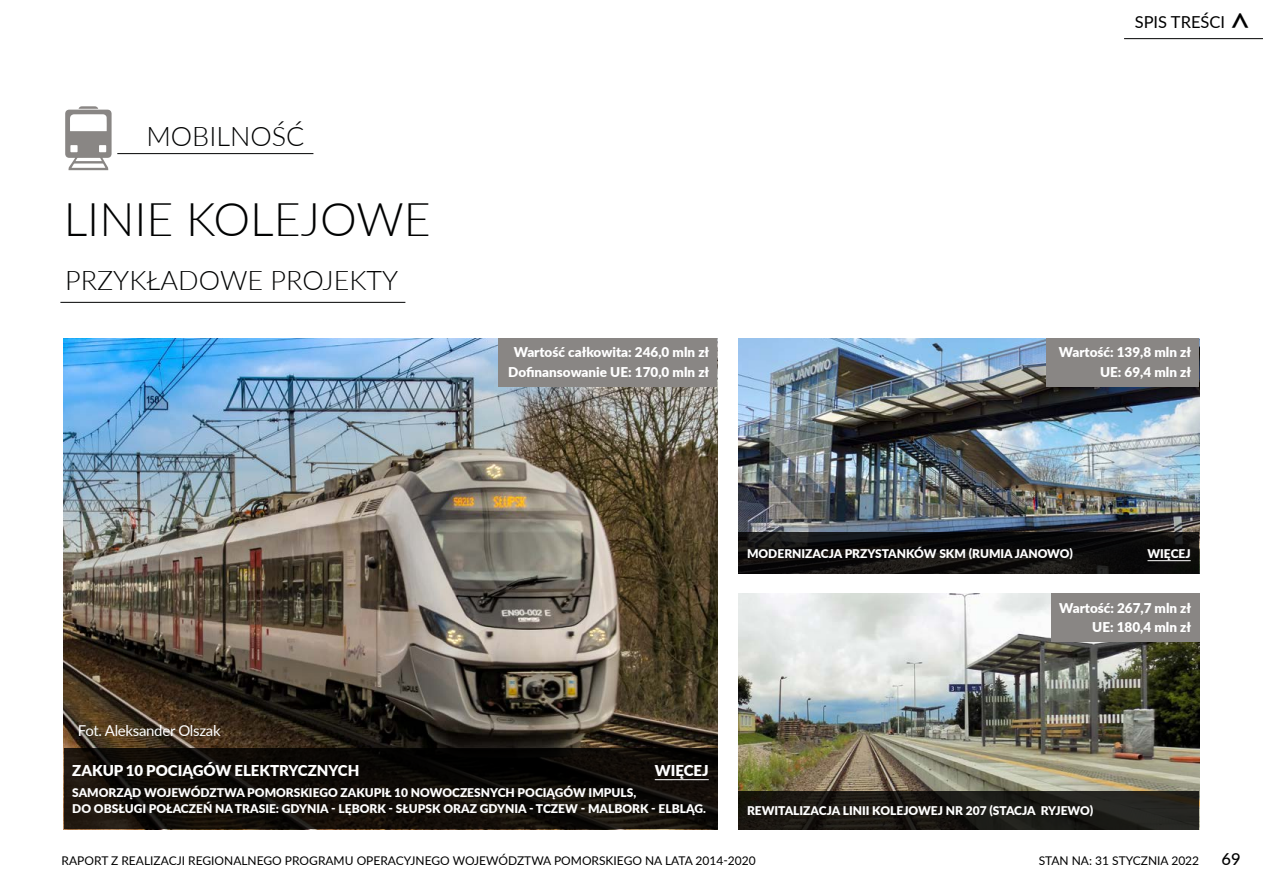
<style>
.page{position:relative;width:1263px;height:893px;background:#fff}
.page>*{position:absolute;margin:0;border:0;box-sizing:border-box;transform-origin:0 0}
.t1{font:300 46.5px "Lato";color:#010202}
.t2{font:37.5px "Lato";color:#000}
.t3{font:300 27px "Lato";color:#010202}
.t4{font:16.5px "Lato";color:#000}
.t5{font:500 16.5px "Lato";color:#000}
.t6{font:900 15px "Lato";color:#fff}
.t7{font:15px "Lato";letter-spacing:-.02em;color:#fff}
.t8{font:900 13.5px/19.2px "Lato";color:#fff;text-align:right}
.t9{font:900 12px/16.5px "Lato";color:#fff}
.t10{font:12px "Lato";color:#000}
</style>
<div class="page">
<hr style="left:1124px;top:38px;width:139px;height:1px;background:#010202">
<img style="left:64px;top:338px;width:653px;height:410px">
<img style="left:738px;top:594px;width:461px;height:197px">
<img style="left:738px;top:338px;width:461px;height:194px">
<svg style="left:64px;top:748px;width:653px;height:81px;fill:#0f0b07"></svg>
<hr style="left:655px;top:779px;width:54px;height:1px;background:#fff">
<svg style="left:738px;top:532px;width:461px;height:42px;fill:#0b0b0b"></svg>
<hr style="left:1147px;top:560px;width:44px;height:1px;background:#fff">
<svg style="left:738px;top:791px;width:461px;height:38px;fill:#1c1b16"></svg>
<hr style="left:60px;top:302px;width:345px;height:1px;background:#010202">
<div style="left:499px;top:338px;width:218px;height:48px;background:#898684"></div>
<div style="left:1046px;top:338px;width:153px;height:48px;background:#898684"></div>
<div style="left:1051px;top:593px;width:148px;height:48px;background:#898684"></div>
<svg style="left:65px;top:106px;width:47px;height:64px"></svg>
<hr style="left:117px;top:153px;width:196px;height:1px;background:#010202">
<h3 class="t3" style="left:146px;top:118px;width:160px">MOBILNOŚĆ</h3>
<h1 class="t1" style="left:64px;top:187px;width:369px">LINIE KOLEJOWE</h1>
<h3 class="t3" style="left:65px;top:262px;width:335px">PRZYKŁADOWE PROJEKTY</h3>
<p class="t7" style="left:78px;top:720px;width:144px">Fot. Aleksander Olszak</p>
<h3 class="t4" style="left:1135px;top:10px;width:92px">SPIS TREŚCI</h3>
<h2 class="t2" style="left:1212px;top:32px;width:23px;rotate:-90deg">&gt;</h2>
<p class="t8" style="left:508px;top:342px;width:203px;text-align:center">Wartość całkowita: 246,0 mln zł<br>Dofinansowanie UE: 170,0 mln zł</p>
<p class="t8" style="left:1059px;top:342px;width:134px">Wartość: 139,8 mln zł<br>UE: 69,4 mln zł</p>
<p class="t9" style="left:747px;top:545px;width:327px">MODERNIZACJA PRZYSTANKÓW SKM (RUMIA JANOWO)</p>
<p class="t9" style="left:1147px;top:545px;width:45px">WIĘCEJ</p>
<p class="t8" style="left:1059px;top:598px;width:134px">Wartość: 267,7 mln zł<br>UE: 180,4 mln zł</p>
<p class="t6" style="left:72px;top:759px;width:289px">ZAKUP 10 POCIĄGÓW ELEKTRYCZNYCH</p>
<p class="t6" style="left:655px;top:759px;width:55px">WIĘCEJ</p>
<p class="t9" style="left:72px;top:784px;width:635px">SAMORZĄD WOJEWÓDZTWA POMORSKIEGO ZAKUPIŁ 10 NOWOCZESNYCH POCIĄGÓW IMPULS,<br>DO OBSŁUGI POŁACZEŃ NA TRASIE: GDYNIA - LĘBORK - SŁUPSK ORAZ GDYNIA - TCZEW - MALBORK - ELBLĄG.</p>
<p class="t9" style="left:747px;top:802px;width:348px">REWITALIZACJA LINII KOLEJOWEJ NR 207 (STACJA RYJEWO)</p>
<p class="t10" style="left:62px;top:852px;width:695px">RAPORT Z REALIZACJI REGIONALNEGO PROGRAMU OPERACYJNEGO WOJEWÓDZTWA POMORSKIEGO NA LATA 2014-2020</p>
<p class="t10" style="left:1039px;top:852px;width:162px">STAN NA: 31 STYCZNIA 2022</p>
<h3 class="t5" style="left:1221px;top:847px;width:21px">69</h3>
</div>
